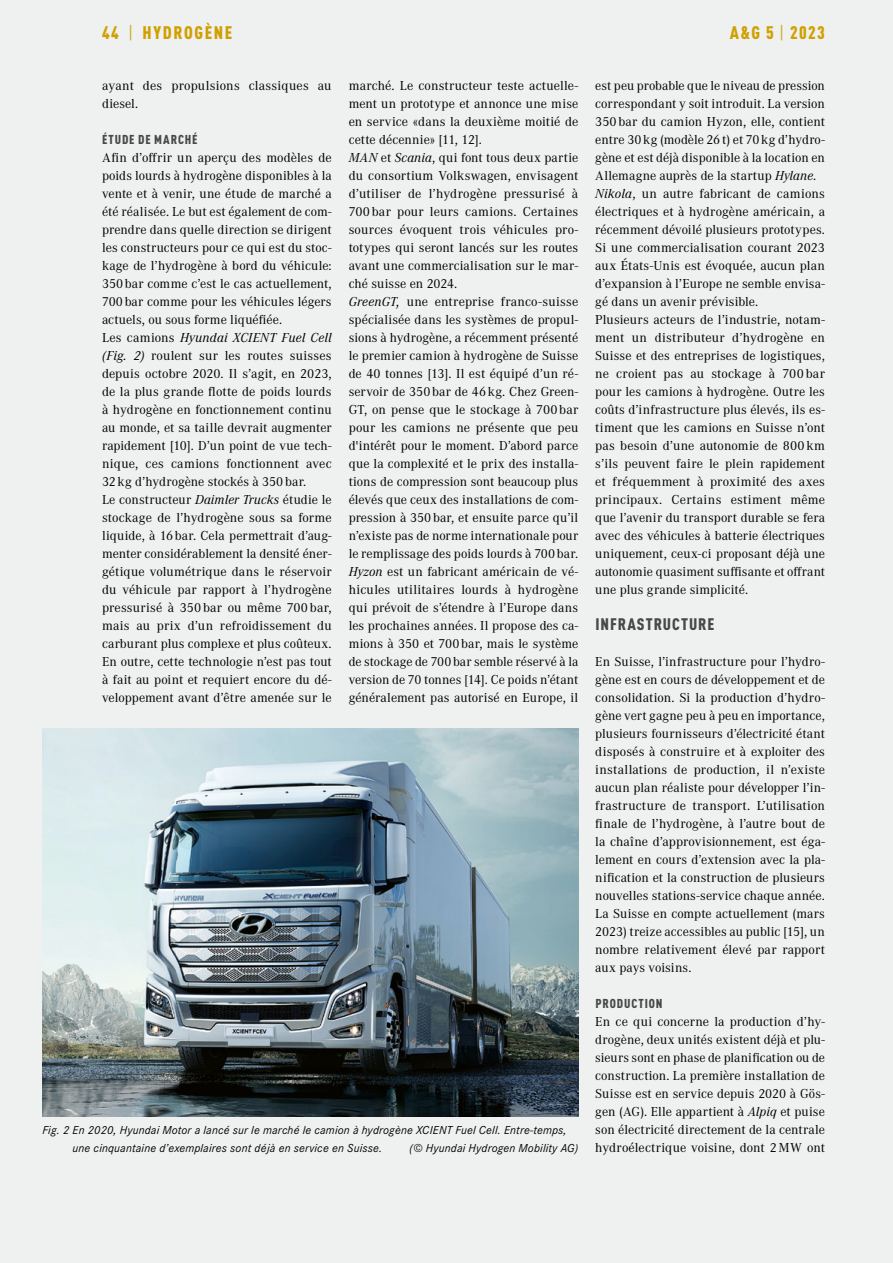
<style>
.page{position:relative;width:893px;height:1263px;background:#eff0f0}
.page>*{position:absolute;margin:0;border:0;box-sizing:border-box;transform-origin:0 0}
.t1{font:900 condensed 18px "DINOT";letter-spacing:.09em;color:#d0a000}
.t2{font:900 condensed 16.5px "DINOT";letter-spacing:.06em;color:#474847}
.t3{font:13.5px/18px "Corporate A";letter-spacing:.005em;color:#000}
.t4{font:900 condensed 12.75px "DINOT";letter-spacing:.07em;color:#474847}
.t5{font:italic 12px/18px "Corporate S";letter-spacing:.015em;color:#000}
.s1{font-weight:400}
.s2{font-style:italic}
</style>
<div class="page">
<img style="left:43px;top:729px;width:535px;height:387px">
<h1 class="t1" style="left:102px;top:22px;width:132px">44 <span class="s1">|</span> HYDROGÈNE</h1>
<h1 class="t1" style="left:730px;top:22px;width:97px">A&amp;G 5 <span class="s1">|</span> 2023</h1>
<p class="t3" style="left:349px;top:76px;width:231px">marché. Le constructeur teste actuelle&shy;ment un prototype et annonce une mise en service «dans la deuxième moitié de cette décennie» [11, 12].<br><span class="s2">MAN</span> et <span class="s2">Scania</span>, qui font tous deux partie du consortium Volkswagen, envisagent d’utiliser de l’hydrogène pressurisé à 700 bar pour leurs camions. Certaines sources évoquent trois véhicules pro&shy;totypes qui seront lancés sur les routes avant une commercialisation sur le mar&shy;ché suisse en 2024.<br><span class="s2">GreenGT,</span> une entreprise franco-suisse spécialisée dans les systèmes de propul&shy;sions à hydrogène, a récemment présenté le premier camion à hydrogène de Suisse de 40 tonnes [13]. Il est équipé d’un ré&shy;servoir de 350 bar de 46 kg. Chez Green-GT, on pense que le stockage à 700 bar pour les camions ne présente que peu d'intérêt pour le moment. D’abord parce que la complexité et le prix des installa&shy;tions de compression sont beaucoup plus élevés que ceux des installations de com&shy;pression à 350 bar, et ensuite parce qu’il n’existe pas de norme internationale pour le remplissage des poids lourds à 700 bar.<br><span class="s2">Hyzon</span> est un fabricant américain de vé&shy;hicules utilitaires lourds à hydrogène qui prévoit de s’étendre à l’Europe dans les prochaines années. Il propose des ca&shy;mions à 350 et 700 bar, mais le système de stockage de 700 bar semble réservé à la version de 70 tonnes [14]. Ce poids n’étant généralement pas autorisé en Europe, il</p>
<p class="t3" style="left:595px;top:76px;width:231px">est peu probable que le niveau de pression correspondant y soit introduit. La version 350 bar du camion Hyzon, elle, contient entre 30 kg (modèle 26 t) et 70 kg d’hydro&shy;gène et est déjà disponible à la location en Allemagne auprès de la startup <span class="s2">Hylane</span>.<br><span class="s2">Nikola</span>, un autre fabricant de camions électriques et à hydrogène américain, a récemment dévoilé plusieurs prototypes.<br>Si une commercialisation courant 2023 aux États-Unis est évoquée, aucun plan d’expansion à l’Europe ne semble envisa&shy;gé dans un avenir prévisible.<br>Plusieurs acteurs de l’industrie, notam&shy;ment un distributeur d’hydrogène en Suisse et des entreprises de logistiques, ne croient pas au stockage à 700 bar pour les camions à hydrogène. Outre les coûts d’infrastructure plus élevés, ils es&shy;timent que les camions en Suisse n’ont pas besoin d’une autonomie de 800 km s’ils peuvent faire le plein rapidement et fréquemment à proximité des axes principaux. Certains estiment même que l’avenir du transport durable se fera avec des véhicules à batterie électriques uniquement, ceux-ci proposant déjà une autonomie quasiment suffisante et offrant une plus grande simplicité.</p>
<p class="t3" style="left:102px;top:76px;width:231px">ayant des propulsions classiques au diesel.</p>
<p class="t4" style="left:102px;top:132px;width:97px">ÉTUDE DE MARCHÉ</p>
<p class="t3" style="left:102px;top:148px;width:231px">Afin d’offrir un aperçu des modèles de poids lourds à hydrogène disponibles à la vente et à venir, une étude de marché a été réalisée. Le but est également de com&shy;prendre dans quelle direction se dirigent les constructeurs pour ce qui est du stoc&shy;kage de l’hydrogène à bord du véhicule:<br>350 bar comme c’est le cas actuellement, 700 bar comme pour les véhicules légers actuels, ou sous forme liquéfiée.<br>Les camions <span class="s2">Hyundai XCIENT Fuel Cell (Fig. 2)</span> roulent sur les routes suisses depuis octobre 2020. Il s’agit, en 2023, de la plus grande flotte de poids lourds à hydrogène en fonctionnement continu au monde, et sa taille devrait augmenter rapidement [10]. D’un point de vue tech&shy;nique, ces camions fonctionnent avec 32 kg d’hydrogène stockés à 350 bar.<br>Le constructeur <span class="s2">Daimler Trucks</span> étudie le stockage de l’hydrogène sous sa forme liquide, à 16 bar. Cela permettrait d’aug&shy;menter considérablement la densité éner&shy;gétique volumétrique dans le réservoir du véhicule par rapport à l’hydrogène pressurisé à 350 bar ou même 700 bar, mais au prix d’un refroidissement du carburant plus complexe et plus coûteux.<br>En outre, cette technologie n’est pas tout à fait au point et requiert encore du dé&shy;veloppement avant d’être amenée sur le</p>
<p class="t2" style="left:595px;top:614px;width:121px">INFRASTRUCTURE</p>
<p class="t3" style="left:595px;top:652px;width:231px;text-align:justify">En Suisse, l’infrastructure pour l’hydro&shy;gène est en cours de développement et de consolidation. Si la production d’hydro&shy;gène vert gagne peu à peu en importance, plusieurs fournisseurs d’électricité étant disposés à construire et à exploiter des installations de production, il n’existe aucun plan réaliste pour développer l’in&shy;frastructure de transport. L’utilisation finale de l’hydrogène, à l’autre bout de la chaîne d’approvisionnement, est éga&shy;lement en cours d’extension avec la pla&shy;nification et la construction de plusieurs nouvelles stations-service chaque année.<br>La Suisse en compte actuellement (mars 2023) treize accessibles au public [15], un nombre relativement élevé par rapport aux pays voisins.</p>
<p class="t4" style="left:595px;top:996px;width:69px">PRODUCTION</p>
<p class="t3" style="left:595px;top:1012px;width:231px;text-align:justify">En ce qui concerne la production d’hy&shy;drogène, deux unités existent déjà et plu&shy;sieurs sont en phase de planification ou de construction. La première installation de Suisse est en service depuis 2020 à Gös&shy;gen (AG). Elle appartient à <span class="s2">Alpiq</span> et puise son électricité directement de la centrale hydroélectrique voisine, dont 2 MW ont</p>
<p class="t5" style="left:73px;top:1120px;width:495px;text-indent:-30px">Fig. 2 En 2020, Hyundai Motor a lancé sur le marché le camion à hydrogène XCIENT Fuel Cell. Entre-temps, une cinquantaine d’exemplaires sont déjà en service en Suisse.</p>
<p class="t5" style="left:410px;top:1138px;width:170px">(© Hyundai Hydrogen Mobility AG)</p>
</div>
